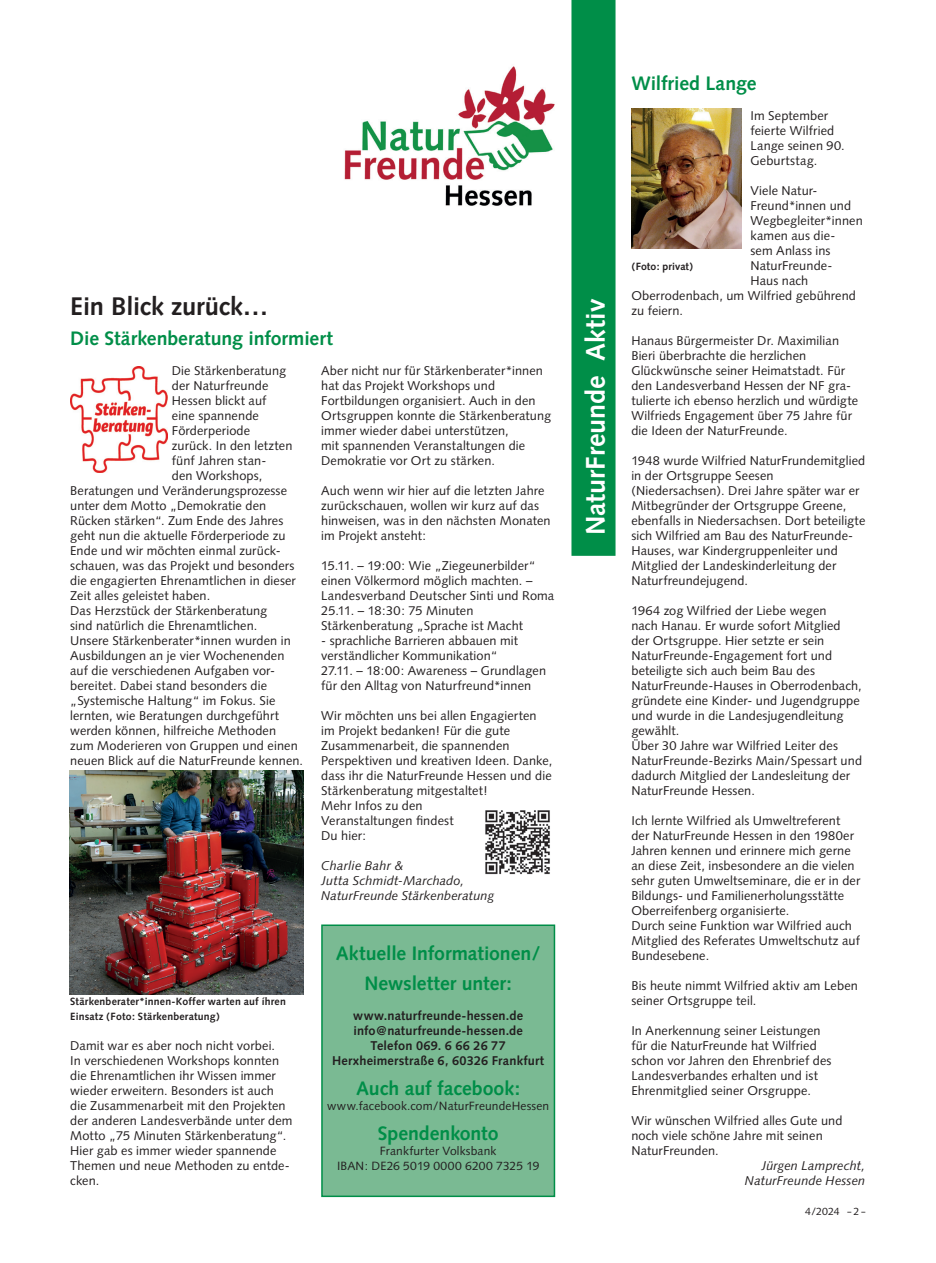
<style>
.page{position:relative;width:936px;height:1263px;background:#fff}
.page>*{position:absolute;margin:0;border:0;box-sizing:border-box;transform-origin:0 0}
.t1{font:700 27px "Syntax";letter-spacing:-.005em;color:#fff}
.t2{font:700 25.5px "Syntax";letter-spacing:-.005em;color:#231f20}
.t3{font:700 19.5px/30px "Syntax";letter-spacing:-.005em;color:#008e48;text-align:center}
.t4{font:12.75px/15px "Syntax";letter-spacing:.01em;color:#231f20}
.t5{font:700 12.75px/15px "Syntax";letter-spacing:.015em;color:#231f20;text-align:center}
.t6{font:italic 12.75px/15px "Syntax";letter-spacing:.01em;color:#231f20}
.t7{font:12px/15px "Syntax";letter-spacing:.01em;color:#231f20;text-align:center}
.t8{font:700 10.5px/15px "Syntax";letter-spacing:.02em;color:#231f20}
.t9{font:10.5px "Syntax";color:#231f20}
</style>
<div class="page">
<img style="left:344px;top:66px;width:211px;height:140px">
<div style="left:571px;top:0;width:44px;height:556px;background:#008e48"></div>
<img style="left:70px;top:366px;width:98px;height:106px">
<img style="left:631px;top:109px;width:111px;height:139px">
<div style="left:322px;top:925px;width:232px;height:271px;background:#7aba93"></div>
<div style="left:321px;top:924px;width:234px;height:273px;border:2px solid #008e48"></div>
<img style="left:69px;top:771px;width:234px;height:223px">
<img style="left:485px;top:810px;width:65px;height:65px">
<h2 class="t2" style="left:70px;top:292px;width:200px">Ein Blick zurück…</h2>
<h3 class="t3" style="left:70px;top:323px;width:264px">Die Stärkenberatung informiert</h3>
<p class="t4" style="left:172px;top:363px;width:116px">Die Stärkenberatung</p>
<p class="t4" style="left:172px;top:378px;width:98px">der Naturfreunde</p>
<p class="t4" style="left:172px;top:393px;width:96px">Hessen blickt auf</p>
<p class="t4" style="left:172px;top:408px;width:88px">eine spannende</p>
<p class="t4" style="left:172px;top:423px;width:80px">Förderperiode</p>
<p class="t4" style="left:172px;top:438px;width:122px">zurück. In den letzten</p>
<p class="t4" style="left:172px;top:453px;width:96px">fünf Jahren stan-</p>
<p class="t4" style="left:172px;top:468px;width:92px">den Workshops,</p>
<p class="t4" style="left:70px;top:483px;width:218px">Beratungen und Veränderungsprozesse</p>
<p class="t4" style="left:70px;top:498px;width:197px">unter dem Motto „Demokratie den</p>
<p class="t4" style="left:70px;top:513px;width:215px">Rücken stärken“. Zum Ende des Jahres</p>
<p class="t4" style="left:70px;top:528px;width:217px">geht nun die aktuelle Förderperiode zu</p>
<p class="t4" style="left:70px;top:543px;width:212px">Ende und wir möchten einmal zurück-</p>
<p class="t4" style="left:70px;top:558px;width:226px">schauen, was das Projekt und besonders</p>
<p class="t4" style="left:70px;top:573px;width:227px">die engagierten Ehrenamtlichen in dieser</p>
<p class="t4" style="left:70px;top:588px;width:141px">Zeit alles geleistet haben.</p>
<p class="t4" style="left:70px;top:603px;width:199px">Das Herzstück der Stärkenberatung</p>
<p class="t4" style="left:70px;top:618px;width:189px">sind natürlich die Ehrenamtlichen.</p>
<p class="t4" style="left:70px;top:633px;width:222px">Unsere Stärkenberater*innen wurden in</p>
<p class="t4" style="left:70px;top:648px;width:216px">Ausbildungen an je vier Wochenenden</p>
<p class="t4" style="left:70px;top:663px;width:206px">auf die verschiedenen Aufgaben vor-</p>
<p class="t4" style="left:70px;top:678px;width:198px">bereitet. Dabei stand besonders die</p>
<p class="t4" style="left:70px;top:693px;width:207px">„Systemische Haltung“ im Fokus. Sie</p>
<p class="t4" style="left:70px;top:708px;width:210px">lernten, wie Beratungen durchgeführt</p>
<p class="t4" style="left:70px;top:723px;width:207px">werden können, hilfreiche Methoden</p>
<p class="t4" style="left:70px;top:738px;width:229px">zum Moderieren von Gruppen und einen</p>
<p class="t4" style="left:70px;top:753px;width:234px">neuen Blick auf die NaturFreunde kennen.</p>
<p class="t8" style="left:70px;top:994px;width:217px">Stärkenberater*innen-Koffer warten auf íhren<br>Einsatz (Foto: Stärkenberatung)</p>
<p class="t4" style="left:70px;top:1038px;width:224px">Damit war es aber noch nicht vorbei.<br>In verschiedenen Workshops konnten die Ehrenamtlichen ihr Wissen immer wieder erweitern. Besonders ist auch die Zusammenarbeit mit den Projekten der anderen Landesverbände unter dem Motto „75 Minuten Stärkenberatung“.<br>Hier gab es immer wieder spannende Themen und neue Methoden zu entde&shy;cken.</p>
<p class="t4" style="left:321px;top:363px;width:231px">Aber nicht nur für Stärkenberater*innen hat das Projekt Workshops und Fortbildungen organisiert. Auch in den Ortsgruppen konnte die Stärkenberatung immer wieder dabei unterstützen,<br>mit spannenden Veranstaltungen die Demokratie vor Ort zu stärken.</p>
<p class="t4" style="left:321px;top:483px;width:231px">Auch wenn wir hier auf die letzten Jahre zurückschauen, wollen wir kurz auf das hinweisen, was in den nächsten Monaten im Projekt ansteht:</p>
<p class="t4" style="left:321px;top:558px;width:235px">15.11. – 19:00: Wie „Ziegeunerbilder“ einen Völkermord möglich machten. – Landesverband Deutscher Sinti und Roma 25.11. – 18:30: 75 Minuten Stärkenberatung „Sprache ist Macht</p>
<p class="t4" style="left:321px;top:633px;width:226px">- sprachliche Barrieren abbauen mit verständlicher Kommunikation“<br>27.11. – 18:00: Awareness – Grundlagen für den Alltag von Naturfreund*innen</p>
<p class="t4" style="left:321px;top:708px;width:232px">Wir möchten uns bei allen Engagierten im Projekt bedanken! Für die gute<br>Zusammenarbeit, die spannenden<br>Perspektiven und kreativen Ideen. Danke, dass ihr die NaturFreunde Hessen und die<br>Stärkenberatung mitgestaltet!<br>Mehr Infos zu den<br>Veranstaltungen findest<br>Du hier:</p>
<p class="t6" style="left:321px;top:858px;width:174px">Charlie Bahr &amp;<br>Jutta Schmidt-Marchado,<br>NaturFreunde Stärkenberatung</p>
<h3 class="t3" style="left:336px;top:938px;width:206px">Aktuelle Informationen/<br>Newsletter unter:</h3>
<p class="t5" style="left:332px;top:1008px;width:213px">www.naturfreunde-hessen.de info@naturfreunde-hessen.de<br>Telefon 069. 6 66 26 77<br>Herxheimerstraße 6, 60326 Frankfurt</p>
<h3 class="t3" style="left:356px;top:1073px;width:166px">Auch auf facebook:</h3>
<p class="t7" style="left:327px;top:1098px;width:223px">www.facebook.com/NaturFreundeHessen</p>
<h3 class="t3" style="left:378px;top:1118px;width:122px">Spendenkonto</h3>
<p class="t7" style="left:337px;top:1143px;width:204px">Frankfurter Volksbank<br>IBAN: DE26 5019 0000 6200 7325 19</p>
<h1 class="t1" style="left:580px;top:535px;width:238px;rotate:-90deg">NaturFreunde Aktiv</h1>
<h3 class="t3" style="left:631px;top:68px;width:127px">Wilfried Lange</h3>
<p class="t4" style="left:750px;top:108px;width:96px">Im September feierte Wilfried<br>Lange seinen 90.<br>Geburtstag.</p>
<p class="t4" style="left:750px;top:183px;width:69px">Viele Natur-</p>
<p class="t4" style="left:750px;top:198px;width:102px">Freund*innen und</p>
<p class="t4" style="left:750px;top:213px;width:114px">Wegbegleiter*innen</p>
<p class="t4" style="left:750px;top:228px;width:86px">kamen aus die-</p>
<p class="t4" style="left:750px;top:243px;width:82px">sem Anlass ins</p>
<p class="t4" style="left:750px;top:258px;width:83px">NaturFreunde-</p>
<p class="t4" style="left:750px;top:273px;width:59px">Haus nach</p>
<p class="t4" style="left:631px;top:288px;width:226px">Oberrodenbach, um Wilfried gebührend</p>
<p class="t4" style="left:631px;top:303px;width:53px">zu feiern.</p>
<p class="t4" style="left:631px;top:333px;width:228px">Hanaus Bürgermeister Dr. Maximilian Bieri überbrachte die herzlichen Glückwünsche seiner Heimatstadt. Für den Landesverband Hessen der NF gra&shy;tulierte ich ebenso herzlich und würdigte Wilfrieds Engagement über 75 Jahre für die Ideen der NaturFreunde.</p>
<p class="t4" style="left:631px;top:453px;width:235px">1948 wurde Wilfried NaturFrundemitglied in der Ortsgruppe Seesen (Niedersachsen). Drei Jahre später war er Mitbegründer der Ortsgruppe Greene, ebenfalls in Niedersachsen. Dort beteiligte sich Wilfried am Bau des NaturFreunde-Hauses, war Kindergruppenleiter und Mitglied der Landeskinderleitung der Naturfreundejugend.</p>
<p class="t4" style="left:631px;top:603px;width:232px">1964 zog Wilfried der Liebe wegen<br>nach Hanau. Er wurde sofort Mitglied<br>der Ortsgruppe. Hier setzte er sein NaturFreunde-Engagement fort und beteiligte sich auch beim Bau des NaturFreunde-Hauses in Oberrodenbach, gründete eine Kinder- und Jugendgruppe und wurde in die Landesjugendleitung gewählt.<br>Über 30 Jahre war Wilfried Leiter des NaturFreunde-Bezirks Main/Spessart und dadurch Mitglied der Landesleitung der NaturFreunde Hessen.</p>
<p class="t4" style="left:631px;top:813px;width:230px">Ich lernte Wilfried als Umweltreferent der NaturFreunde Hessen in den 1980er Jahren kennen und erinnere mich gerne an diese Zeit, insbesondere an die vielen sehr guten Umweltseminare, die er in der Bildungs- und Familienerholungsstätte Oberreifenberg organisierte.<br>Durch seine Funktion war Wilfried auch Mitglied des Referates Umweltschutz auf Bundesebene.</p>
<p class="t4" style="left:631px;top:978px;width:228px">Bis heute nimmt Wilfried aktiv am Leben seiner Ortsgruppe teil.</p>
<p class="t4" style="left:631px;top:1023px;width:202px">In Anerkennung seiner Leistungen für die NaturFreunde hat Wilfried schon vor Jahren den Ehrenbrief des Landesverbandes erhalten und ist Ehrenmitglied seiner Orsgruppe.</p>
<p class="t4" style="left:631px;top:1113px;width:213px">Wir wünschen Wilfried alles Gute und noch viele schöne Jahre mit seinen<br>NaturFreunden.</p>
<p class="t6" style="left:745px;top:1158px;width:122px;text-align:right">Jürgen Lamprecht,<br>NaturFreunde Hessen</p>
<p class="t8" style="left:631px;top:259px;width:63px">(Foto: privat)</p>
<p class="t9" style="left:805px;top:1205px;width:62px">4/2024 – 2 –</p>
</div>
